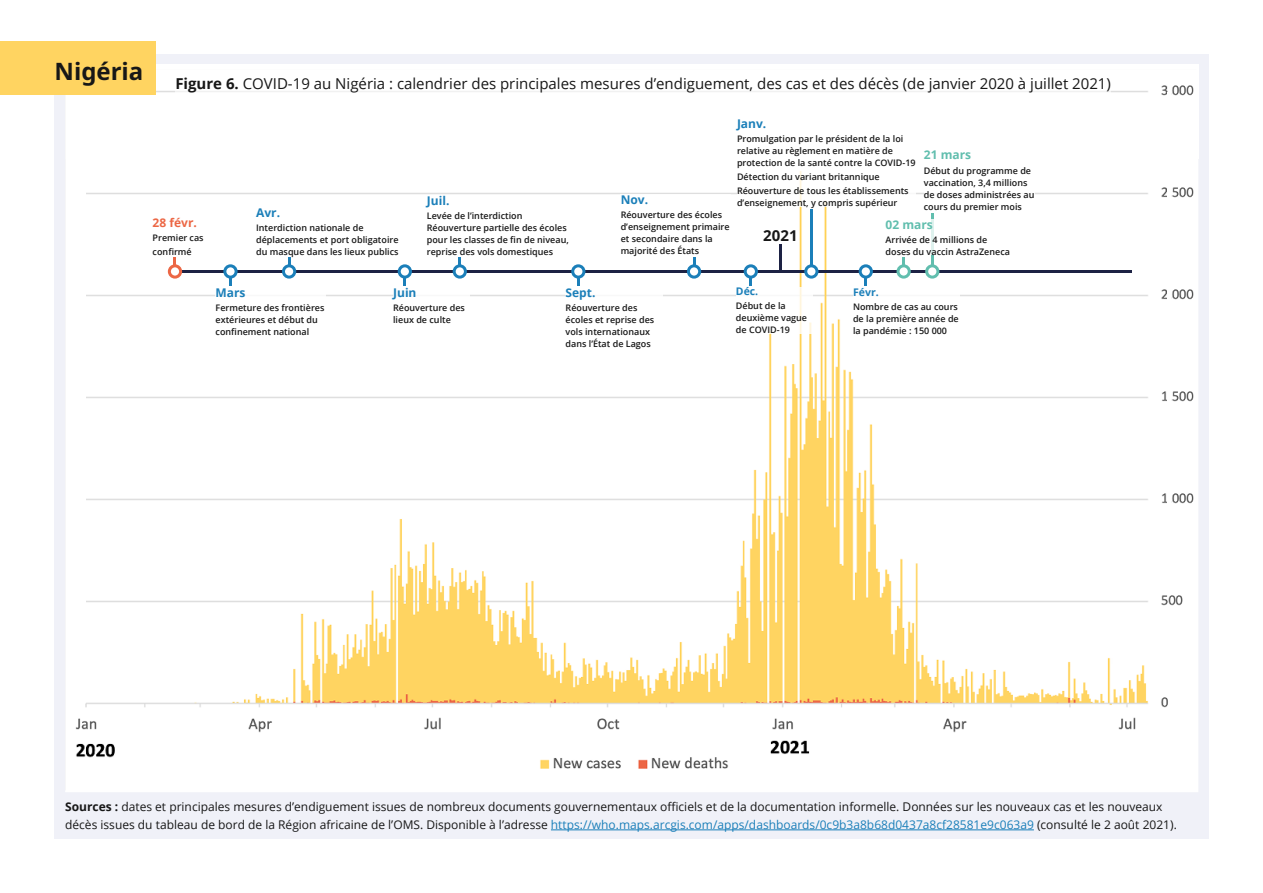
<style>
.page{position:relative;width:1263px;height:893px;background:#fff}
.page>*{position:absolute;margin:0;border:0;box-sizing:border-box;transform-origin:0 0}
.t1{font:700 24px "Noto Sans";color:#171717}
.t2{font:15px "Open Sans";color:#171717}
.t3{font:700 15px "Noto Sans";color:#171717}
.t4{font:12px/18px "Open Sans";color:#171717}
.t5{font:700 12px "Open Sans";color:#1b7fb9}
.t6{font:700 12px "Open Sans";color:#61beae}
.t7{font:700 12px "Open Sans";color:#ec6745}
.t8{font:700 10.5px "Open Sans";color:#1b7fb9}
.t9{font:600 9px/12px "Open Sans";color:#171717}
.s1{font-weight:700}
.s2{color:#1b7fb9}
</style>
<div class="page">
<div style="left:54px;top:54px;width:1155px;height:785px;background:#f0f1f8"></div>
<div style="left:65px;top:65px;width:1133px;height:94px;background:#fff"></div>
<img style="left:70px;top:85px;width:1123px;height:702px">
<div style="left:65px;top:69px;width:1133px;height:723px;border:4px solid #fff"></div>
<hr style="left:175px;top:270px;width:957px;height:3px;background:#1d2244">
<svg style="left:288px;top:257px;width:2px;height:7px"></svg>
<div style="left:621px;top:195px;width:110px;height:59px;background:#fff"></div>
<svg style="left:459px;top:257px;width:2px;height:7px"></svg>
<svg style="left:693px;top:257px;width:2px;height:7px"></svg>
<hr style="left:810px;top:209px;width:2px;height:60px;background:#1b7fb9">
<hr style="left:931px;top:213px;width:2px;height:56px;background:#61beae">
<svg style="left:902px;top:257px;width:3px;height:7px"></svg>
<svg style="left:229px;top:279px;width:3px;height:7px"></svg>
<svg style="left:404px;top:279px;width:2px;height:7px"></svg>
<svg style="left:577px;top:279px;width:2px;height:7px"></svg>
<svg style="left:750px;top:279px;width:2px;height:7px"></svg>
<svg style="left:865px;top:279px;width:2px;height:7px"></svg>
<div style="left:283px;top:266px;width:12px;height:11px;background:#fff;border-radius:50%"></div>
<div style="left:282px;top:264px;width:14px;height:15px;border:3px solid #1b7fb9;border-radius:50%"></div>
<div style="left:454px;top:266px;width:11px;height:11px;background:#fff;border-radius:50%"></div>
<div style="left:453px;top:264px;width:14px;height:15px;border:3px solid #1b7fb9;border-radius:50%"></div>
<div style="left:688px;top:266px;width:12px;height:11px;background:#fff;border-radius:50%"></div>
<div style="left:687px;top:264px;width:14px;height:15px;border:3px solid #1b7fb9;border-radius:50%"></div>
<div style="left:806px;top:266px;width:11px;height:11px;background:#fff;border-radius:50%"></div>
<div style="left:804px;top:264px;width:14px;height:15px;border:3px solid #1b7fb9;border-radius:50%"></div>
<div style="left:927px;top:266px;width:11px;height:11px;background:#fff;border-radius:50%"></div>
<div style="left:925px;top:264px;width:14px;height:15px;border:3px solid #61beae;border-radius:50%"></div>
<div style="left:860px;top:266px;width:11px;height:11px;background:#fff;border-radius:50%"></div>
<div style="left:859px;top:264px;width:14px;height:15px;border:3px solid #1b7fb9;border-radius:50%"></div>
<div style="left:225px;top:266px;width:11px;height:11px;background:#fff;border-radius:50%"></div>
<div style="left:223px;top:264px;width:15px;height:15px;border:3px solid #1b7fb9;border-radius:50%"></div>
<div style="left:399px;top:266px;width:11px;height:11px;background:#fff;border-radius:50%"></div>
<div style="left:398px;top:264px;width:14px;height:15px;border:3px solid #1b7fb9;border-radius:50%"></div>
<div style="left:573px;top:266px;width:11px;height:11px;background:#fff;border-radius:50%"></div>
<div style="left:571px;top:264px;width:14px;height:15px;border:3px solid #1b7fb9;border-radius:50%"></div>
<div style="left:745px;top:266px;width:11px;height:11px;background:#fff;border-radius:50%"></div>
<div style="left:744px;top:264px;width:14px;height:15px;border:3px solid #1b7fb9;border-radius:50%"></div>
<svg style="left:898px;top:266px;width:11px;height:11px"></svg>
<div style="left:896px;top:264px;width:15px;height:15px;border:3px solid #61beae;border-radius:50%"></div>
<svg style="left:174px;top:257px;width:2px;height:7px"></svg>
<div style="left:169px;top:266px;width:12px;height:11px;background:#fff;border-radius:50%"></div>
<div style="left:168px;top:264px;width:14px;height:15px;border:3px solid #ec6745;border-radius:50%"></div>
<div style="left:256px;top:208px;width:145px;height:47px;background:#fff"></div>
<div style="left:427px;top:196px;width:144px;height:59px;background:#fff"></div>
<div style="left:736px;top:287px;width:76px;height:46px;background:#fff"></div>
<div style="left:853px;top:288px;width:106px;height:46px;background:#fff"></div>
<div style="left:216px;top:288px;width:110px;height:47px;background:#fff"></div>
<div style="left:393px;top:288px;width:77px;height:35px;background:#fff"></div>
<div style="left:566px;top:288px;width:97px;height:59px;background:#fff"></div>
<div style="left:737px;top:119px;width:178px;height:87px;background:#fff"></div>
<div style="left:924px;top:150px;width:110px;height:60px;background:#fff"></div>
<div style="left:885px;top:220px;width:128px;height:35px;background:#fff"></div>
<div style="left:153px;top:218px;width:51px;height:37px;background:#fff"></div>
<div style="left:1px;top:41px;width:155px;height:54px;background:#ffd461"></div>
<div style="left:763px;top:225px;width:36px;height:16px;background:#fff"></div>
<hr style="left:779px;top:245px;width:2px;height:25px;background:#1d2244">
<div style="left:175px;top:77px;width:936px;height:21px;background:#fff"></div>
<hr style="left:551px;top:829px;width:483px;height:1px;background:#1b7fb9">
<hr style="left:1167px;top:93px;width:3px;height:465px;background:#fff">
<h1 class="t1" style="left:55px;top:54px;width:90px">Nigéria</h1>
<h2 class="t2" style="left:175px;top:73px;width:937px"><span class="s1">Figure 6.</span> COVID-19 au Nigéria : calendrier des principales mesures d’endiguement, des cas et des décès (de janvier 2020 à juillet 2021)</h2>
<h3 class="t7" style="left:153px;top:214px;width:46px">28 févr.</h3>
<p class="t9" style="left:153px;top:230px;width:53px;line-height:14.1px">Premier cas confirmé</p>
<h3 class="t5" style="left:256px;top:204px;width:25px">Avr.</h3>
<p class="t9" style="left:256px;top:222px;width:144px">Interdiction nationale de déplacements et port obligatoire du masque dans les lieux publics</p>
<h3 class="t5" style="left:427px;top:192px;width:24px">Juil.</h3>
<p class="t9" style="left:427px;top:210px;width:143px">Levée de l’interdiction<br>Réouverture partielle des écoles pour les classes de fin de niveau, reprise des vols domestiques</p>
<h3 class="t5" style="left:737px;top:115px;width:31px">Janv.</h3>
<p class="t9" style="left:737px;top:133px;width:180px">Promulgation par le président de la loi relative au règlement en matière de protection de la santé contre la COVID-19</p>
<p class="t9" style="left:737px;top:170px;width:173px;line-height:14.1px">Détection du variant britannique<br>Réouverture de tous les établissements</p>
<p class="t9" style="left:737px;top:197px;width:162px">d’enseignement, y compris supérieur</p>
<h3 class="t6" style="left:924px;top:147px;width:49px">21 mars</h3>
<p class="t9" style="left:924px;top:164px;width:112px">Début du programme de vaccination, 3,4 millions de doses administrées au cours du premier mois</p>
<h3 class="t6" style="left:885px;top:216px;width:49px">02 mars</h3>
<p class="t9" style="left:885px;top:234px;width:126px">Arrivée de 4 millions de doses du vaccin AstraZeneca</p>
<h3 class="t5" style="left:621px;top:191px;width:29px">Nov.</h3>
<p class="t9" style="left:621px;top:209px;width:110px">Réouverture des écoles d’enseignement primaire et secondaire dans la majorité des États</p>
<h2 class="t3" style="left:763px;top:225px;width:36px">2021</h2>
<h3 class="t5" style="left:216px;top:284px;width:31px">Mars</h3>
<p class="t9" style="left:216px;top:302px;width:110px">Fermeture des frontières extérieures et début du confinement national</p>
<h3 class="t5" style="left:393px;top:284px;width:25px">Juin</h3>
<p class="t9" style="left:393px;top:302px;width:73px">Réouverture des lieux de culte</p>
<h3 class="t5" style="left:566px;top:284px;width:31px">Sept.</h3>
<p class="t9" style="left:566px;top:302px;width:90px">Réouverture des écoles et reprise des vols internationaux dans l’État de Lagos</p>
<p class="t8" style="left:736px;top:284px;width:24px">Déc.</p>
<p class="t9" style="left:736px;top:300px;width:73px">Début de la deuxième vague de COVID-19</p>
<p class="t8" style="left:853px;top:285px;width:27px">Févr.</p>
<p class="t9" style="left:853px;top:300px;width:107px;text-align:justify">Nombre de cas au cours de la première année de la pandémie : 150 000</p>
<p class="t4" style="left:65px;top:797px;width:1113px"><span class="s1">Sources :</span> dates et principales mesures d’endiguement issues de nombreux documents gouvernementaux officiels et de la documentation informelle. Données sur les nouveaux cas et les nouveaux décès issues du tableau de bord de la Région africaine de l’OMS. Disponible à l’adresse <span class="s2">https://who.maps.arcgis.com/apps/dashboards/0c9b3a8b68d0437a8cf28581e9c063a9</span> (consulté le 2 août 2021).</p>
</div>
